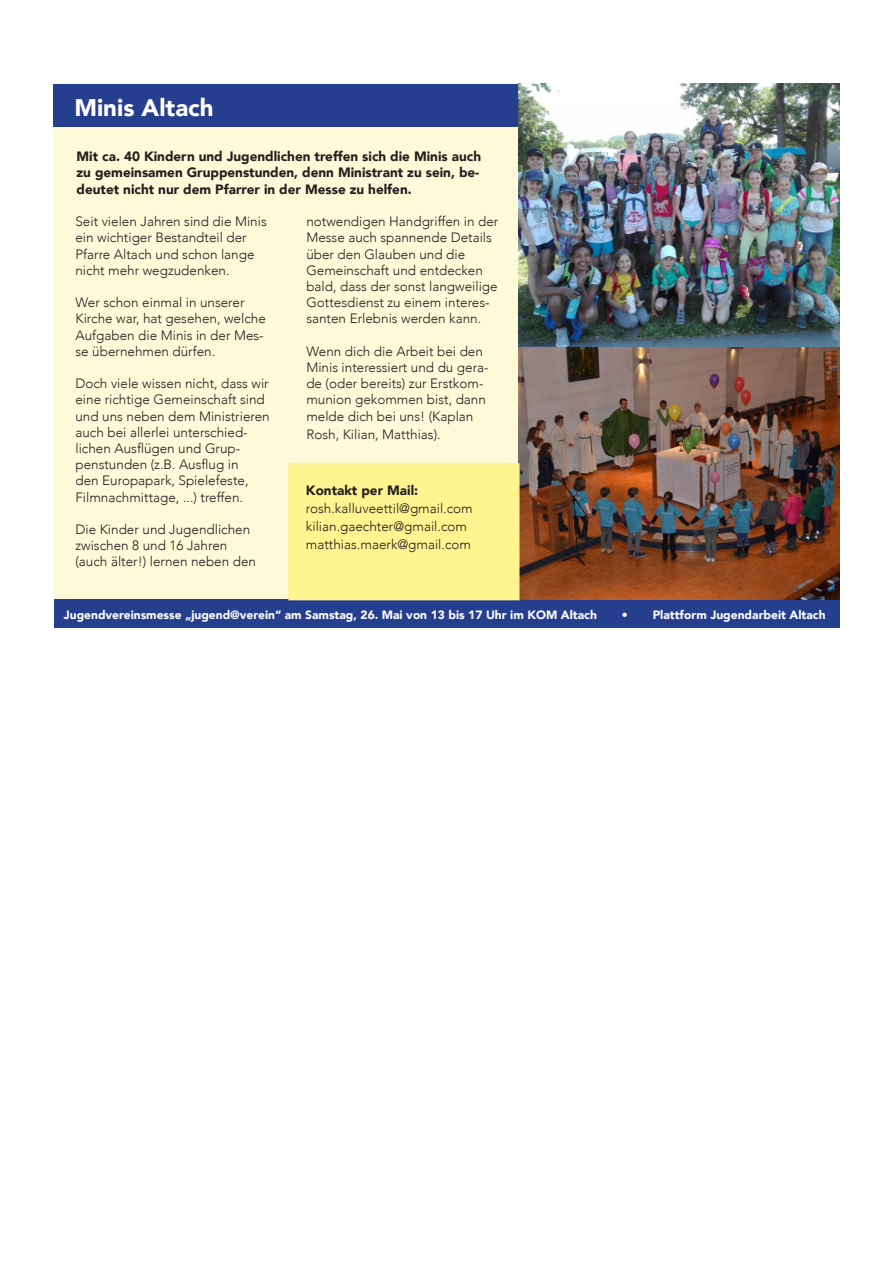
<style>
.page{position:relative;width:893px;height:1263px;background:#fff}
.page>*{position:absolute;margin:0;border:0;box-sizing:border-box;transform-origin:0 0}
.t1{font:900 24px "Avenir";color:#fff}
.t2{font:300 13.5px/16.2px "Avenir";color:#231f20}
.t3{font:900 13.5px/16.2px "Avenir";color:#231f20}
.t4{font:900 12px "Avenir";color:#fff}
</style>
<div class="page">
<div style="left:54px;top:84px;width:785px;height:544px;background:#fef9d8"></div>
<div style="left:54px;top:600px;width:785px;height:28px;background:#253f8e"></div>
<div style="left:54px;top:84px;width:465px;height:42px;background:#253f8e"></div>
<img style="left:519px;top:84px;width:320px;height:516px">
<div style="left:288px;top:463px;width:231px;height:137px;background:#fff48f;border:2px solid #fff48f"></div>
<p class="t1" style="left:74px;top:88px;width:141px">Minis Altach</p>
<p class="t3" style="left:77px;top:148px;width:406px">Mit ca. 40 Kindern und Jugendlichen treffen sich die Minis auch zu gemeinsamen Gruppenstunden, denn Ministrant zu sein, be&shy;deutet nicht nur dem Pfarrer in der Messe zu helfen.</p>
<p class="t2" style="left:75px;top:213px;width:193px">Seit vielen Jahren sind die Minis ein wichtiger Bestandteil der<br>Pfarre Altach und schon lange nicht mehr wegzudenken.</p>
<p class="t2" style="left:75px;top:294px;width:192px">Wer schon einmal in unserer<br>Kirche war, hat gesehen, welche<br>Aufgaben die Minis in der Mes&shy;se übernehmen dürfen.</p>
<p class="t2" style="left:75px;top:375px;width:196px">Doch viele wissen nicht, dass wir eine richtige Gemeinschaft sind und uns neben dem Ministrieren auch bei allerlei unterschied&shy;lichen Ausflügen und Grup&shy;penstunden (z.B. Ausflug in<br>den Europapark, Spielefeste,<br>Filmnachmittage, ...) treffen.</p>
<p class="t2" style="left:75px;top:521px;width:182px">Die Kinder und Jugendlichen zwischen 8 und 16 Jahren (auch älter!) lernen neben den</p>
<p class="t2" style="left:306px;top:213px;width:194px">notwendigen Handgriffen in der<br>Messe auch spannende Details über den Glauben und die<br>Gemeinschaft und entdecken bald, dass der sonst langweilige<br>Gottesdienst zu einem interes&shy;santen Erlebnis werden kann.</p>
<p class="t2" style="left:306px;top:343px;width:184px">Wenn dich die Arbeit bei den<br>Minis interessiert und du gera&shy;de (oder bereits) zur Erstkom&shy;munion gekommen bist, dann melde dich bei uns! (Kaplan</p>
<p class="t2" style="left:306px;top:426px;width:136px">Rosh, Kilian, Matthias).</p>
<p class="t3" style="left:306px;top:482px;width:114px">Kontakt per Mail:</p>
<p class="t2" style="left:306px;top:501px;width:168px">rosh.kalluveettil@gmail.com</p>
<p class="t2" style="left:306px;top:518px;width:167px;line-height:18px">kilian.gaechter@gmail.com matthias.maerk@gmail.com</p>
<p class="t4" style="left:64px;top:604px;width:535px">Jugendvereinsmesse „jugend@verein“ am Samstag, 26. Mai von 13 bis 17 Uhr im KOM Altach</p>
<p class="t4" style="left:622px;top:604px;width:205px">• Plattform Jugendarbeit Altach</p>
</div>
